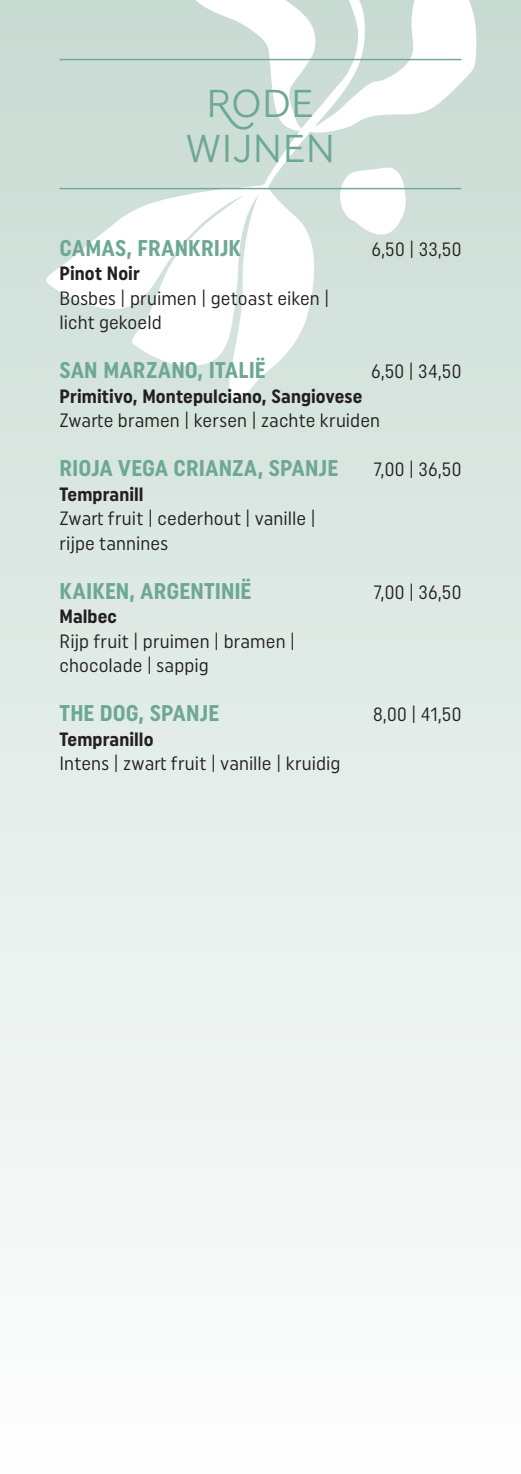
<style>
.page{position:relative;width:521px;height:1474px;background:#fff}
.page>*{position:absolute;margin:0;border:0;box-sizing:border-box;transform-origin:0 0}
.t1{font:300 40.25px/45.5px "AW Conqueror Sans";letter-spacing:-.03em;color:#6da895;text-align:center}
.t2{font:700 22.75px "Uniform Condensed";letter-spacing:.01em;color:#6da895}
.t3{font:19.25px/24.5px "Uniform Condensed";letter-spacing:.005em;color:#231f20}
.t4{font:700 19.25px "Uniform Condensed";letter-spacing:.005em;color:#231f20}
</style>
<div class="page">
<div style="left:0;top:0;width:521px;height:1473px;background:linear-gradient(to bottom,#c8dbd3,#fefefe)"></div>
<svg style="left:23px;top:0;width:485px;height:421px;fill:#d5e3dd"></svg>
<svg style="left:23px;top:0;width:284px;height:303px;fill:#cedfd8"></svg>
<svg style="left:325px;top:145px;width:100px;height:100px"></svg>
<hr style="left:60px;top:59px;width:401px;height:1px;background:#6da895">
<hr style="left:60px;top:188px;width:401px;height:1px;background:#6da895">
<h1 class="t1" style="left:185px;top:80px;width:153px">RODE<br>WIJNEN</h1>
<p class="t2" style="left:60px;top:234px;width:183px">CAMAS, FRANKRIJK</p>
<p class="t3" style="left:371px;top:236px;width:91px">6,50 | 33,50</p>
<p class="t4" style="left:60px;top:262px;width:82px">Pinot Noir</p>
<p class="t3" style="left:60px;top:285px;width:271px">Bosbes | pruimen | getoast eiken | licht gekoeld</p>
<p class="t2" style="left:60px;top:356px;width:207px">SAN MARZANO, ITALIË</p>
<p class="t3" style="left:371px;top:359px;width:92px">6,50 | 34,50</p>
<p class="t4" style="left:60px;top:384px;width:304px">Primitivo, Montepulciano, Sangiovese</p>
<p class="t3" style="left:60px;top:408px;width:322px">Zwarte bramen | kersen | zachte kruiden</p>
<p class="t2" style="left:60px;top:454px;width:280px">RIOJA VEGA CRIANZA, SPANJE</p>
<p class="t3" style="left:373px;top:457px;width:89px">7,00 | 36,50</p>
<p class="t4" style="left:60px;top:482px;width:86px">Tempranill</p>
<p class="t3" style="left:60px;top:506px;width:258px">Zwart fruit | cederhout | vanille | rijpe tannines</p>
<p class="t2" style="left:60px;top:577px;width:193px">KAIKEN, ARGENTINIË</p>
<p class="t3" style="left:373px;top:579px;width:89px">7,00 | 36,50</p>
<p class="t4" style="left:60px;top:605px;width:59px">Malbec</p>
<p class="t3" style="left:60px;top:628px;width:237px">Rijp fruit | pruimen | bramen | chocolade | sappig</p>
<p class="t2" style="left:60px;top:699px;width:161px">THE DOG, SPANJE</p>
<p class="t3" style="left:373px;top:702px;width:90px">8,00 | 41,50</p>
<p class="t4" style="left:60px;top:727px;width:96px">Tempranillo</p>
<p class="t3" style="left:60px;top:751px;width:282px">Intens | zwart fruit | vanille | kruidig</p>
</div>
